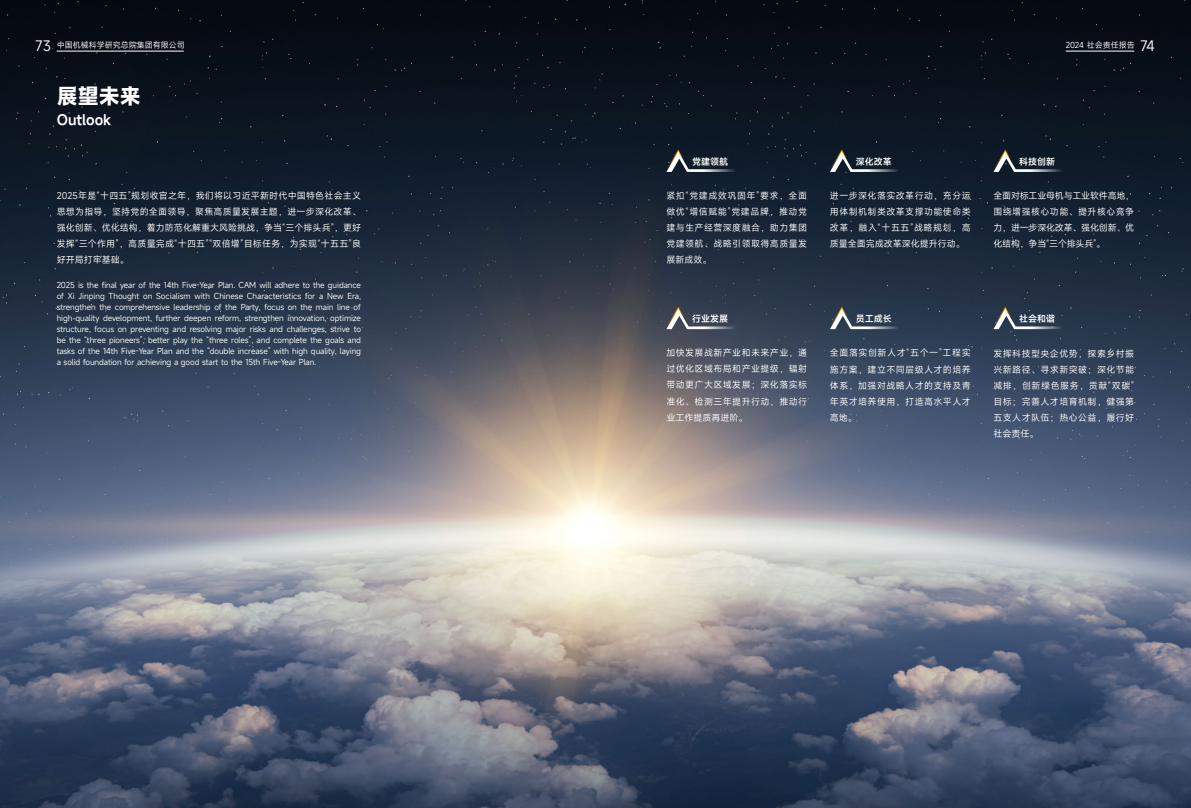
<style>
.page{position:relative;width:1191px;height:808px;background:#fff}
.page>*{position:absolute;margin:0;border:0;box-sizing:border-box;transform-origin:0 0}
.t1{font:700 21px "Mi Sans";color:#fff}
.t2{font:600 14px "Mi Sans";color:#fff}
.t3{font:9px/16px "Mi Sans";letter-spacing:.045em;color:#fff;text-align:justify}
.t4{font:600 9px "Mi Sans";color:#fff}
.t5{font:8px/11px "Mi Sans";letter-spacing:-.01em;color:#fff;text-align:justify}
.s1{font-size:14px}
</style>
<div class="page">
<img style="left:0;top:0;width:1191px;height:808px">
<svg style="left:666px;top:150px;width:69px;height:22px;background:#353e48"></svg>
<svg style="left:666px;top:307px;width:69px;height:22px;background:#575c69"></svg>
<svg style="left:830px;top:150px;width:69px;height:22px;background:#343d48"></svg>
<svg style="left:830px;top:307px;width:69px;height:22px;background:#4a5766"></svg>
<svg style="left:993px;top:150px;width:69px;height:22px;background:#333c47"></svg>
<svg style="left:993px;top:307px;width:69px;height:22px;background:#475463"></svg>
<hr style="left:57px;top:51px;width:127px;height:1px;background:#fff">
<hr style="left:1065px;top:51px;width:69px;height:1px;background:#fff">
<p class="t5" style="left:36px;top:39px;width:151px"><span class="s1">73</span> 中国机械科学研究总院集团有限公司</p>
<p class="t5" style="left:1065px;top:39px;width:90px">2024 社会责任报告 <span class="s1">74</span></p>
<h1 class="t1" style="left:57px;top:82px;width:85px">展望未来</h1>
<h2 class="t2" style="left:57px;top:111px;width:56px">Outlook</h2>
<p class="t3" style="left:57px;top:188px;width:306px">2025年是“十四五”规划收官之年，我们将以习近平新时代中国特色社会主义思想为指导，坚持党的全面领导，聚焦高质量发展主题，进一步深化改革、强化创新、优化结构，着力防范化解重大风险挑战，争当“三个排头兵”，更好发挥“三个作用”，高质量完成“十四五”“双倍增”目标任务，为实现“十五五”良好开局打牢基础。</p>
<p class="t5" style="left:57px;top:280px;width:306px">2025 is the final year of the 14th Five-Year Plan. CAM will adhere to the guidance of Xi Jinping Thought on Socialism with Chinese Characteristics for a New Era, strengthen the comprehensive leadership of the Party, focus on the main line of high-quality development, further deepen reform, strengthen innovation, optimize structure, focus on preventing and resolving major risks and challenges, strive to be the “three pioneers”, better play the “three roles”, and complete the goals and tasks of the 14th Five-Year Plan and the “double increase” with high quality, laying a solid foundation for achieving a good start to the 15th Five-Year Plan.</p>
<p class="t4" style="left:692px;top:156px;width:37px">党建领航</p>
<p class="t3" style="left:666px;top:188px;width:142px">紧扣“党建成效巩固年”要求，全面做优“增信赋能”党建品牌，推动党建与生产经营深度融合，助力集团党建领航、战略引领取得高质量发展新成效。</p>
<p class="t4" style="left:692px;top:313px;width:37px">行业发展</p>
<p class="t3" style="left:666px;top:345px;width:142px">加快发展战新产业和未来产业，通过优化区域布局和产业提级，辐射带动更广大区域发展；深化落实标准化、检测三年提升行动，推动行业工作提质再进阶。</p>
<p class="t4" style="left:855px;top:156px;width:37px">深化改革</p>
<p class="t3" style="left:830px;top:188px;width:142px">进一步深化落实改革行动，充分运用体制机制类改革支撑功能使命类改革，融入“十五五”战略规划，高质量全面完成改革深化提升行动。</p>
<p class="t4" style="left:855px;top:313px;width:37px">员工成长</p>
<p class="t3" style="left:830px;top:345px;width:142px">全面落实创新人才“五个一”工程实施方案，建立不同层级人才的培养体系，加强对战略人才的支持及青年英才培养使用，打造高水平人才高地。</p>
<p class="t4" style="left:1019px;top:156px;width:37px">科技创新</p>
<p class="t3" style="left:993px;top:188px;width:142px">全面对标工业母机与工业软件高地，围绕增强核心功能、提升核心竞争力，进一步深化改革、强化创新、优化结构，争当“三个排头兵”。</p>
<p class="t4" style="left:1019px;top:313px;width:37px">社会和谐</p>
<p class="t3" style="left:993px;top:345px;width:142px">发挥科技型央企优势，探索乡村振兴新路径、寻求新突破；深化节能减排，创新绿色服务，贡献“双碳”目标；完善人才培育机制，健强第五支人才队伍；热心公益，履行好社会责任。</p>
</div>
